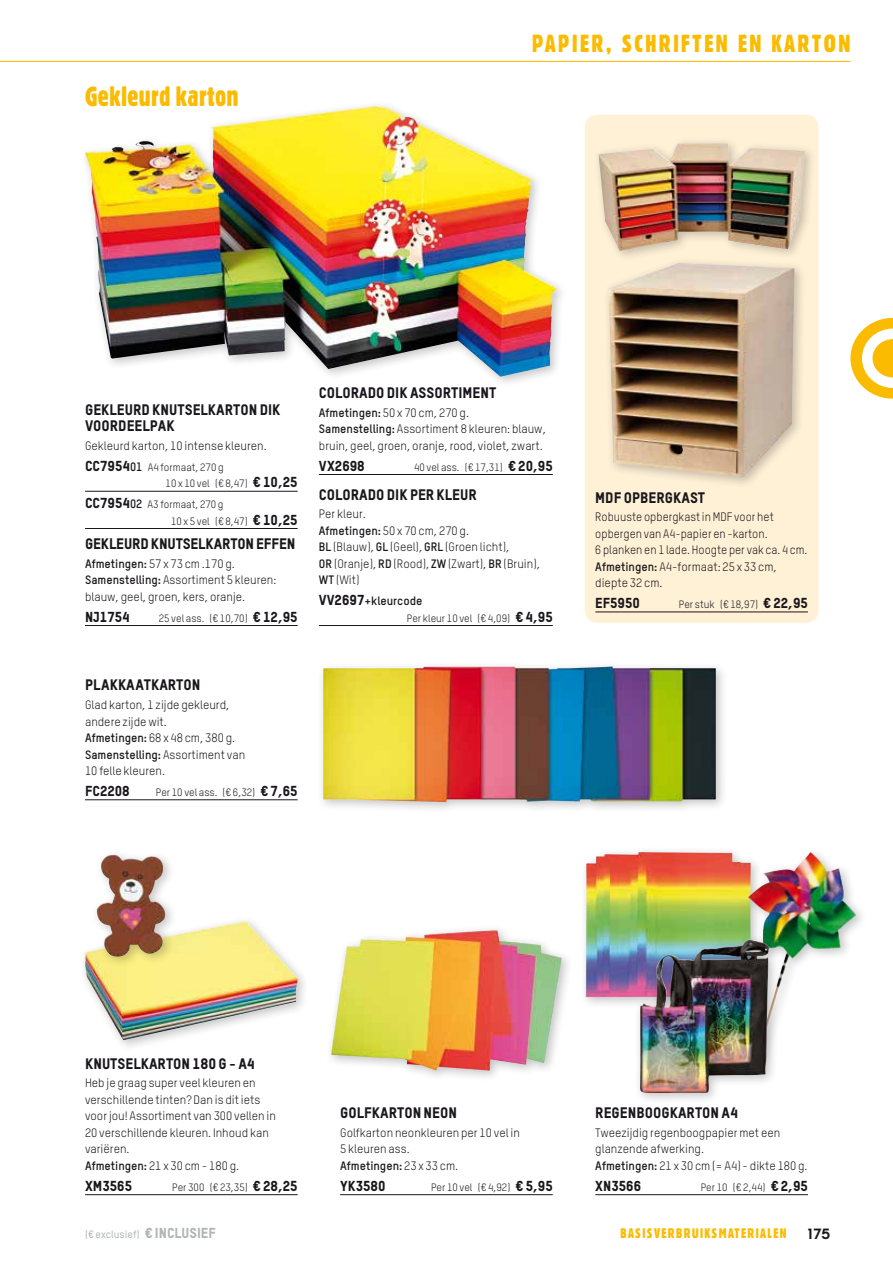
<style>
.page{position:relative;width:893px;height:1263px;background:#fff}
.page>*{position:absolute;margin:0;border:0;box-sizing:border-box;transform-origin:0 0}
.t1{font:27px "Gothic 821 Condensed BT";letter-spacing:.01em;color:#fabb00}
.t2{font:24px "Gothic 821 Condensed BT";letter-spacing:.1em;color:#fabb00}
.t3{font:15px/16.5px "TSTAR Headline";color:#1a171c}
.t4{font:15px "Chalet Tokyo";color:#1a171c}
.t5{font:14.25px "TSTAR Headline";color:#1a171c}
.t6{font:13.5px "Gothic 821 Condensed BT";letter-spacing:.1em;color:#fabb00}
.t7{font:12px/16.5px "TSTAR";color:#1a171c}
.t8{font:12px/16.5px "TSTAR";color:#1a171c;scale:.96 1}
.t9{font:700 12px "TSTAR";color:#1a171c}
.t10{font:10.5px/16.5px "TSTAR";color:#1a171c}
.t11{font:500 10.5px "TSTAR";color:#b1b3b4}
.s1{font-family:"TSTAR Headline";font-size:14.25px}
.s2{font-weight:700;font-size:12px}
.s3{font-weight:700}
.s4{font-family:"TSTAR Headline";font-weight:400;font-size:14.25px}
</style>
<div class="page">
<svg style="left:850px;top:318px;width:43px;height:81px"></svg>
<hr style="left:0;top:61px;width:850px;height:1px;background:#fabb00">
<div style="left:580px;top:846px;width:183px;height:163px;background:#1a171c;opacity:.25"></div>
<img style="left:586px;top:852px;width:157px;height:145px">
<div style="left:743px;top:847px;width:125px;height:222px;background:#1a171c;opacity:.25"></div>
<img style="left:748px;top:852px;width:109px;height:206px">
<div style="left:584px;top:114px;width:235px;height:510px;background:#fff1d6;border-radius:14px"></div>
<div style="left:583px;top:113px;width:237px;height:511px;border:2px solid #fff;border-radius:14px"></div>
<hr style="left:595px;top:612px;width:213px;height:1px;background:#1a171c">
<img style="left:85px;top:106px;width:472px;height:271px">
<div style="left:317px;top:660px;width:411px;height:154px;background:#1a171c;opacity:.25"></div>
<img style="left:323px;top:666px;width:393px;height:136px">
<div style="left:593px;top:137px;width:224px;height:125px;background:#1a171c;opacity:.25"></div>
<img style="left:598px;top:143px;width:207px;height:108px">
<div style="left:603px;top:257px;width:203px;height:232px;background:#1a171c;opacity:.25"></div>
<img style="left:609px;top:263px;width:185px;height:214px">
<hr style="left:85px;top:491px;width:213px;height:1px;background:#1a171c">
<hr style="left:85px;top:528px;width:213px;height:1px;background:#1a171c">
<hr style="left:85px;top:625px;width:213px;height:1px;background:#1a171c">
<img style="left:85px;top:921px;width:213px;height:119px">
<div style="left:91px;top:849px;width:86px;height:120px;background:#1a171c;opacity:.25"></div>
<img style="left:97px;top:855px;width:69px;height:101px">
<hr style="left:595px;top:1194px;width:213px;height:1px;background:#1a171c">
<hr style="left:85px;top:799px;width:213px;height:1px;background:#1a171c">
<hr style="left:85px;top:1194px;width:213px;height:1px;background:#1a171c">
<hr style="left:340px;top:1194px;width:213px;height:1px;background:#1a171c">
<hr style="left:319px;top:474px;width:234px;height:1px;background:#1a171c">
<hr style="left:319px;top:625px;width:234px;height:1px;background:#1a171c">
<div style="left:634px;top:934px;width:146px;height:171px;background:#1a171c;opacity:.25"></div>
<img style="left:640px;top:940px;width:129px;height:153px">
<div style="left:326px;top:924px;width:248px;height:158px;background:#1a171c;opacity:.25"></div>
<img style="left:341px;top:930px;width:156px;height:54px">
<h1 class="t1" style="left:85px;top:80px;width:155px">Gekleurd karton</h1>
<h2 class="t2" style="left:532px;top:29px;width:320px">PAPIER, SCHRIFTEN EN KARTON</h2>
<p class="t3" style="left:85px;top:401px;width:197px">GEKLEURD KNUTSELKARTON DIK<br>VOORDEELPAK</p>
<p class="t7" style="left:85px;top:437px;width:183px">Gekleurd karton, 10 intense kleuren.</p>
<p class="t10" style="left:166px;top:459px;width:134px;text-indent:-81px"><span class="s1">CC7954</span><span class="s2">01</span> A4 formaat, 270 g<br>10 x 10 vel (€ 8,47) <span class="s1">€ 10,25</span></p>
<p class="t10" style="left:171px;top:496px;width:128px;text-indent:-86px"><span class="s1">CC7954</span><span class="s2">02</span> A3 formaat, 270 g<br>10 x 5 vel (€ 8,47) <span class="s1">€ 10,25</span></p>
<p class="t3" style="left:85px;top:535px;width:212px">GEKLEURD KNUTSELKARTON EFFEN</p>
<p class="t7" style="left:85px;top:555px;width:193px"><span class="s3">Afmetingen:</span> 57 x 73 cm .170 g.<br><span class="s3">Samenstelling:</span> Assortiment 5 kleuren: blauw, geel, groen, kers, oranje.</p>
<p class="t5" style="left:85px;top:608px;width:46px">NJ1754</p>
<p class="t10" style="left:159px;top:609px;width:140px">25 vel ass. (€ 10,70) <span class="s1">€ 12,95</span></p>
<p class="t3" style="left:319px;top:384px;width:179px">COLORADO DIK ASSORTIMENT</p>
<p class="t7" style="left:319px;top:404px;width:229px"><span class="s3">Afmetingen:</span> 50 x 70 cm, 270 g.<br><span class="s3">Samenstelling:</span> Assortiment 8 kleuren: blauw, bruin, geel, groen, oranje, rood, violet, zwart.</p>
<p class="t5" style="left:319px;top:457px;width:47px">VX2698</p>
<p class="t10" style="left:414px;top:458px;width:140px">40 vel ass. (€ 17,31) <span class="s1">€ 20,95</span></p>
<p class="t3" style="left:319px;top:486px;width:159px">COLORADO DIK PER KLEUR</p>
<p class="t7" style="left:319px;top:506px;width:223px">Per kleur.<br><span class="s3">Afmetingen:</span> 50 x 70 cm, 270 g.<br><span class="s3">BL</span> (Blauw), <span class="s3">GL</span> (Geel), <span class="s3">GRL</span> (Groen licht),<br><span class="s3">OR</span> (Oranje), <span class="s3">RD</span> (Rood), <span class="s3">ZW</span> (Zwart), <span class="s3">BR</span> (Bruin),<br><span class="s3">WT</span> (Wit)</p>
<p class="t9" style="left:319px;top:593px;width:105px"><span class="s4">VV2697</span>+kleurcode</p>
<p class="t10" style="left:407px;top:609px;width:147px">Per kleur 10 vel (€ 4,09) <span class="s1">€ 4,95</span></p>
<p class="t3" style="left:85px;top:676px;width:117px">PLAKKAATKARTON</p>
<p class="t7" style="left:85px;top:696px;width:162px">Glad karton, 1 zijde gekleurd, andere zijde wit.<br><span class="s3">Afmetingen:</span> 68 x 48 cm, 380 g.<br><span class="s3">Samenstelling:</span> Assortiment van<br>10 felle kleuren.</p>
<p class="t5" style="left:85px;top:782px;width:46px">FC2208</p>
<p class="t10" style="left:156px;top:784px;width:143px">Per 10 vel ass. (€ 6,32) <span class="s1">€ 7,65</span></p>
<p class="t3" style="left:595px;top:489px;width:111px">MDF OPBERGKAST</p>
<p class="t8" style="left:595px;top:508px;width:222px">Robuuste opbergkast in MDF voor het opbergen van A4-papier en -karton.<br>6 planken en 1 lade. Hoogte per vak ca. 4 cm.<br><span class="s3">Afmetingen:</span> A4-formaat: 25 x 33 cm, diepte 32 cm.</p>
<p class="t5" style="left:595px;top:594px;width:46px">EF5950</p>
<p class="t10" style="left:679px;top:596px;width:131px">Per stuk (€ 18,97) <span class="s1">€ 22,95</span></p>
<p class="t3" style="left:85px;top:1055px;width:171px">KNUTSELKARTON 180 G - A4</p>
<p class="t7" style="left:85px;top:1075px;width:192px">Heb je graag super veel kleuren en verschillende tinten? Dan is dit iets voor jou! Assortiment van 300 vellen in<br>20 verschillende kleuren. Inhoud kan variëren.<br><span class="s3">Afmetingen:</span> 21 x 30 cm - 180 g.</p>
<p class="t5" style="left:85px;top:1177px;width:49px">XM3565</p>
<p class="t10" style="left:172px;top:1178px;width:127px">Per 300 (€ 23,35) <span class="s1">€ 28,25</span></p>
<p class="t3" style="left:340px;top:1104px;width:118px">GOLFKARTON NEON</p>
<p class="t7" style="left:340px;top:1124px;width:181px">Golfkarton neonkleuren per 10 vel in<br>5 kleuren ass.<br><span class="s3">Afmetingen:</span> 23 x 33 cm.</p>
<p class="t5" style="left:340px;top:1177px;width:47px">YK3580</p>
<p class="t10" style="left:431px;top:1178px;width:123px">Per 10 vel (€ 4,92) <span class="s1">€ 5,95</span></p>
<p class="t3" style="left:595px;top:1104px;width:144px">REGENBOOGKARTON A4</p>
<p class="t7" style="left:595px;top:1124px;width:214px">Tweezijdig regenboogpapier met een glanzende afwerking.<br><span class="s3">Afmetingen:</span> 21 x 30 cm (= A4) - dikte 180 g.</p>
<p class="t5" style="left:595px;top:1177px;width:47px">XN3566</p>
<p class="t10" style="left:701px;top:1178px;width:109px">Per 10 (€ 2,44) <span class="s1">€ 2,95</span></p>
<p class="t11" style="left:85px;top:1228px;width:132px">(€ exclusief) <span class="s4">€ INCLUSIEF</span></p>
<p class="t6" style="left:620px;top:1225px;width:168px">BASISVERBRUIKSMATERIALEN</p>
<p class="t4" style="left:808px;top:1224px;width:24px">175</p>
</div>
